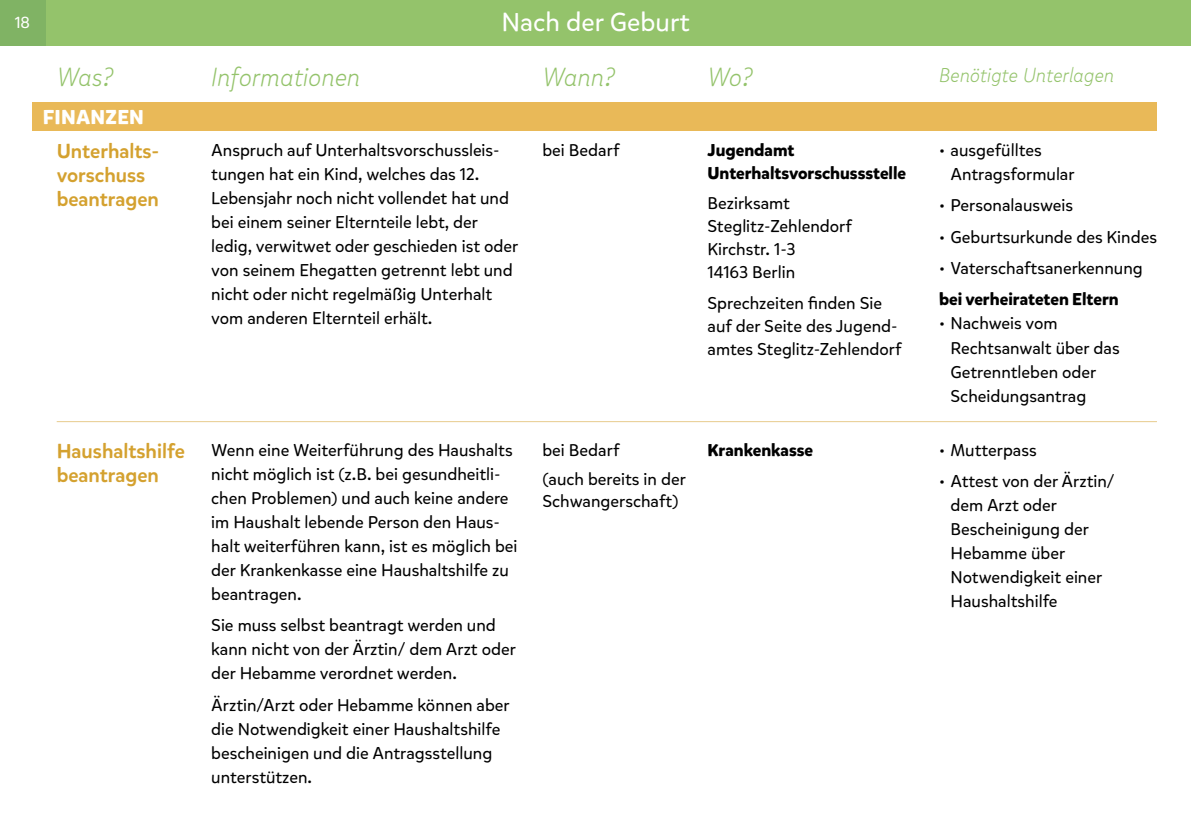
<style>
.page{position:relative;width:1191px;height:840px;background:#fff}
.page>*{position:absolute;margin:0;border:0;box-sizing:border-box;transform-origin:0 0}
.t1{font:italic 300 26px "Mikado";color:#94c36b}
.t2{font:26px "Mikado";color:#fff}
.t3{font:500 20px/24px "Mikado";color:#d4a12f}
.t4{font:italic 300 20px "Mikado";color:#94c36b}
.t5{font:700 20px "Mikado";letter-spacing:.015em;color:#fff}
.t6{font:17px/24px "Mikado";color:#000}
.t7{font:700 17px/23px "Mikado";color:#000}
.t8{font:16px "Mikado";color:#fff}
</style>
<div class="page">
<div style="left:33px;top:102px;width:1124px;height:28px;background:#e9b958"></div>
<div style="left:0;top:0;width:1191px;height:45px;background:#94c36b"></div>
<hr style="left:57px;top:421px;width:1100px;height:1px;background:#d4a12f">
<div style="left:0;top:0;width:45px;height:45px;background:#80b364"></div>
<p class="t8" style="left:15px;top:12px;width:17px">18</p>
<h1 class="t2" style="left:501px;top:6px;width:190px">Nach der Geburt</h1>
<h1 class="t1" style="left:57px;top:62px;width:59px">Was?</h1>
<h1 class="t1" style="left:211px;top:62px;width:151px">Informationen</h1>
<h1 class="t1" style="left:542px;top:62px;width:75px">Wann?</h1>
<h1 class="t1" style="left:707px;top:62px;width:47px">Wo?</h1>
<p class="t4" style="left:939px;top:63px;width:177px">Benötigte Unterlagen</p>
<p class="t5" style="left:43px;top:104px;width:103px">FINANZEN</p>
<p class="t3" style="left:57px;top:139px;width:104px">Unterhalts&shy;vorschuss beantragen</p>
<p class="t6" style="left:211px;top:138px;width:309px">Anspruch auf Unterhaltsvorschussleis&shy;tungen hat ein Kind, welches das 12.<br>Lebensjahr noch nicht vollendet hat und bei einem seiner Elternteile lebt, der ledig, verwitwet oder geschieden ist oder von seinem Ehegatten getrennt lebt und nicht oder nicht regelmäßig Unterhalt vom anderen Elternteil erhält.</p>
<p class="t7" style="left:707px;top:139px;width:200px">Jugendamt<br>Unterhaltsvorschussstelle</p>
<p class="t6" style="left:707px;top:192px;width:146px;line-height:23px">Bezirksamt<br>Steglitz-Zehlendorf<br>Kirchstr. 1-3<br>14163 Berlin</p>
<p class="t6" style="left:707px;top:291px;width:196px;line-height:23px">Sprechzeiten finden Sie auf der Seite des Jugend&shy;amtes Steglitz-Zehlendorf</p>
<p class="t6" style="left:950px;top:138px;width:126px;text-indent:-11px">• ausgefülltes<br>Antragsformular</p>
<p class="t6" style="left:939px;top:193px;width:135px">• Personalausweis</p>
<p class="t6" style="left:939px;top:225px;width:219px">• Geburtsurkunde des Kindes</p>
<p class="t6" style="left:939px;top:256px;width:205px">• Vaterschaftsanerkennung</p>
<p class="t7" style="left:939px;top:288px;width:181px">bei verheirateten Eltern</p>
<p class="t6" style="left:950px;top:312px;width:171px;text-indent:-11px">• Nachweis vom<br>Rechtsanwalt über das<br>Getrenntleben oder<br>Scheidungsantrag</p>
<p class="t6" style="left:939px;top:438px;width:99px">• Mutterpass</p>
<p class="t6" style="left:950px;top:469px;width:165px;text-indent:-11px">• Attest von der Ärztin/ dem Arzt oder<br>Bescheinigung der<br>Hebamme über<br>Notwendigkeit einer<br>Haushaltshilfe</p>
<p class="t6" style="left:542px;top:138px;width:79px">bei Bedarf</p>
<p class="t3" style="left:57px;top:439px;width:130px">Haushaltshilfe beantragen</p>
<p class="t7" style="left:707px;top:438px;width:107px">Krankenkasse</p>
<p class="t6" style="left:211px;top:438px;width:308px">Wenn eine Weiterführung des Haushalts nicht möglich ist (z.B. bei gesundheitli&shy;chen Problemen) und auch keine andere im Haushalt lebende Person den Haus&shy;halt weiterführen kann, ist es möglich bei der Krankenkasse eine Haushaltshilfe zu beantragen.</p>
<p class="t6" style="left:211px;top:613px;width:306px">Sie muss selbst beantragt werden und kann nicht von der Ärztin/ dem Arzt oder der Hebamme verordnet werden.</p>
<p class="t6" style="left:211px;top:692px;width:300px">Ärztin/Arzt oder Hebamme können aber die Notwendigkeit einer Haushaltshilfe bescheinigen und die Antragsstellung unterstützen.</p>
<p class="t6" style="left:542px;top:435px;width:145px;line-height:29.4px">bei Bedarf<br>(auch bereits in der</p>
<p class="t6" style="left:542px;top:489px;width:137px">Schwangerschaft)</p>
</div>
